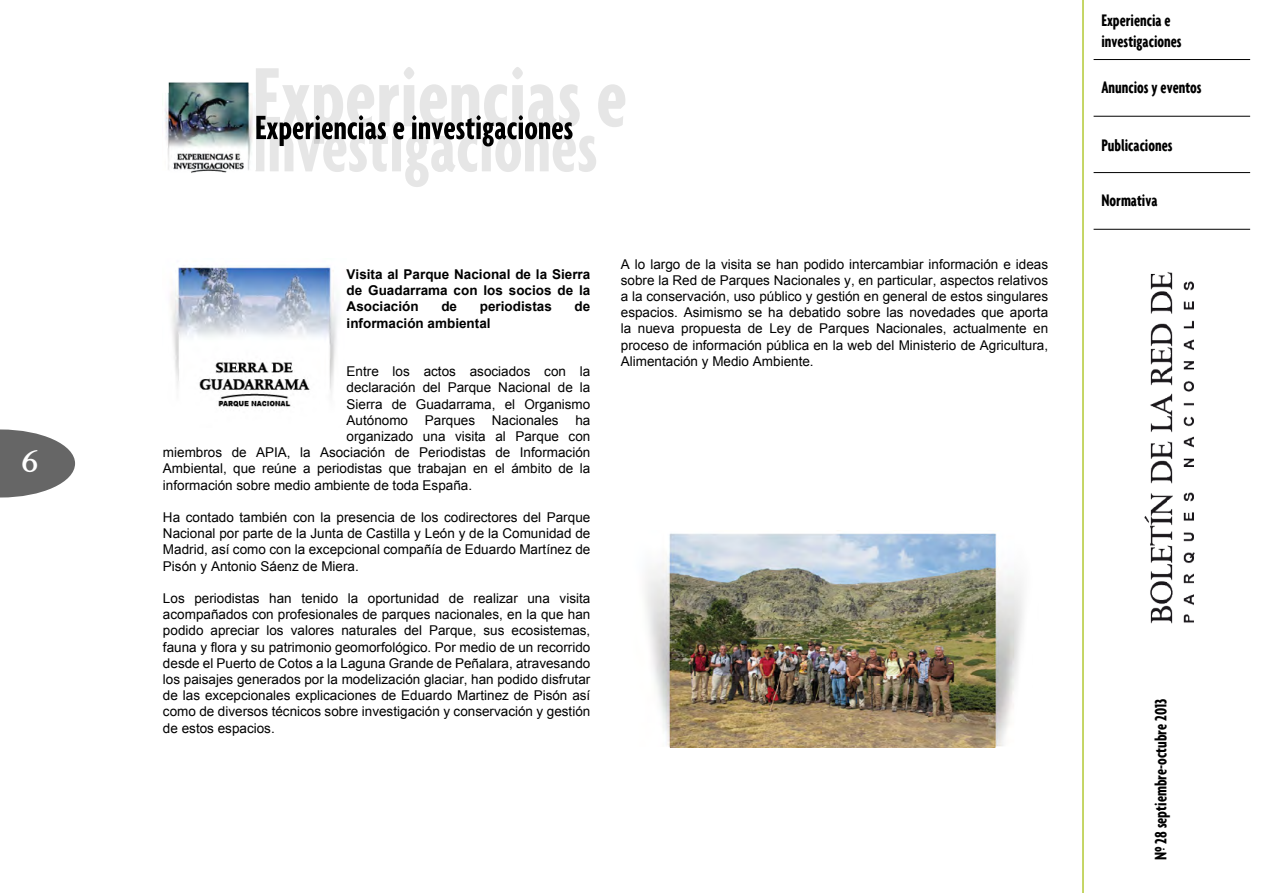
<style>
.page{position:relative;width:1263px;height:893px;background:#fff}
.page>*{position:absolute;margin:0;border:0;box-sizing:border-box;transform-origin:0 0}
.t1{font:30px "Palermo";color:#fff}
.t2{font:700 extra-condensed 18px/21.6px "Agenda";color:#000}
.t3{font:13.5px/16.2px "Arial";color:#000;text-align:justify}
.t4{font:700 13.5px/16.2px "Arial";color:#000;text-align:justify}
</style>
<div class="page">
<svg style="left:0;top:429px;width:75px;height:68px"></svg>
<img style="left:1126px;top:115px;width:83px;height:509px">
<hr style="left:1082px;top:0;width:2px;height:893px;background:#b3c935">
<hr style="left:1093px;top:59px;width:157px;height:1px;background:#000">
<hr style="left:1093px;top:172px;width:157px;height:1px;background:#000">
<hr style="left:1093px;top:116px;width:157px;height:1px;background:#000">
<hr style="left:1093px;top:229px;width:157px;height:1px;background:#000">
<svg style="left:255px;top:67px;width:370px;height:120px"></svg>
<img style="left:165px;top:82px;width:90px;height:91px">
<img style="left:171px;top:266px;width:166px;height:141px">
<img style="left:645px;top:533px;width:378px;height:214px">
<h1 class="t1" style="left:22px;top:444px;width:19px">6</h1>
<p class="t4" style="left:347px;top:267px;width:245px">Visita al Parque Nacional de la Sierra de Guadarrama con los socios de la Asociación</p>
<p class="t4" style="left:441px;top:299px;width:17px">de</p>
<p class="t4" style="left:480px;top:299px;width:74px">periodistas</p>
<p class="t4" style="left:575px;top:299px;width:17px">de</p>
<p class="t4" style="left:347px;top:315px;width:146px">información ambiental</p>
<p class="t3" style="left:347px;top:364px;width:245px">Entre los actos asociados con la</p>
<p class="t3" style="left:347px;top:380px;width:245px">declaración del Parque Nacional de la</p>
<p class="t3" style="left:347px;top:396px;width:245px">Sierra de Guadarrama, el Organismo</p>
<p class="t3" style="left:347px;top:412px;width:245px">Autónomo Parques Nacionales ha</p>
<p class="t3" style="left:347px;top:428px;width:245px">organizado una visita al Parque con</p>
<p class="t3" style="left:163px;top:445px;width:429px">miembros de APIA, la Asociación de Periodistas de Información</p>
<p class="t3" style="left:163px;top:461px;width:429px">Ambiental, que reúne a periodistas que trabajan en el ámbito de la</p>
<p class="t3" style="left:163px;top:477px;width:311px">información sobre medio ambiente de toda España.</p>
<p class="t3" style="left:163px;top:509px;width:429px">Ha contado también con la presencia de los codirectores del Parque Nacional por parte de la Junta de Castilla y León y de la Comunidad de Madrid, así como con la excepcional compañía de Eduardo Martínez de Pisón y Antonio Sáenz de Miera.</p>
<p class="t3" style="left:163px;top:590px;width:429px">Los periodistas han tenido la oportunidad de realizar una visita acompañados con profesionales de parques nacionales, en la que han podido apreciar los valores naturales del Parque, sus ecosistemas, fauna y flora y su patrimonio geomorfológico. Por medio de un recorrido desde el Puerto de Cotos a la Laguna Grande de Peñalara, atravesando los paisajes generados por la modelización glaciar, han podido disfrutar de las excepcionales explicaciones de Eduardo Martinez de Pisón así como de diversos técnicos sobre investigación y conservación y gestión de estos espacios.</p>
<p class="t3" style="left:621px;top:256px;width:429px">A lo largo de la visita se han podido intercambiar información e ideas sobre la Red de Parques Nacionales y, en particular, aspectos relativos a la conservación, uso público y gestión en general de estos singulares espacios. Asimismo se ha debatido sobre las novedades que aporta la nueva propuesta de Ley de Parques Nacionales, actualmente en proceso de información pública en la web del Ministerio de Agricultura, Alimentación y Medio Ambiente.</p>
<h2 class="t2" style="left:1101px;top:9px;width:82px">Experiencia e investigaciones</h2>
<h2 class="t2" style="left:1101px;top:76px;width:102px">Anuncios y eventos</h2>
<h2 class="t2" style="left:1101px;top:134px;width:73px">Publicaciones</h2>
<h2 class="t2" style="left:1101px;top:189px;width:58px">Normativa</h2>
<h2 class="t2" style="left:1149px;top:860px;width:163px;rotate:-90deg">Nº 28 septiembre-octubre 2013</h2>
</div>
